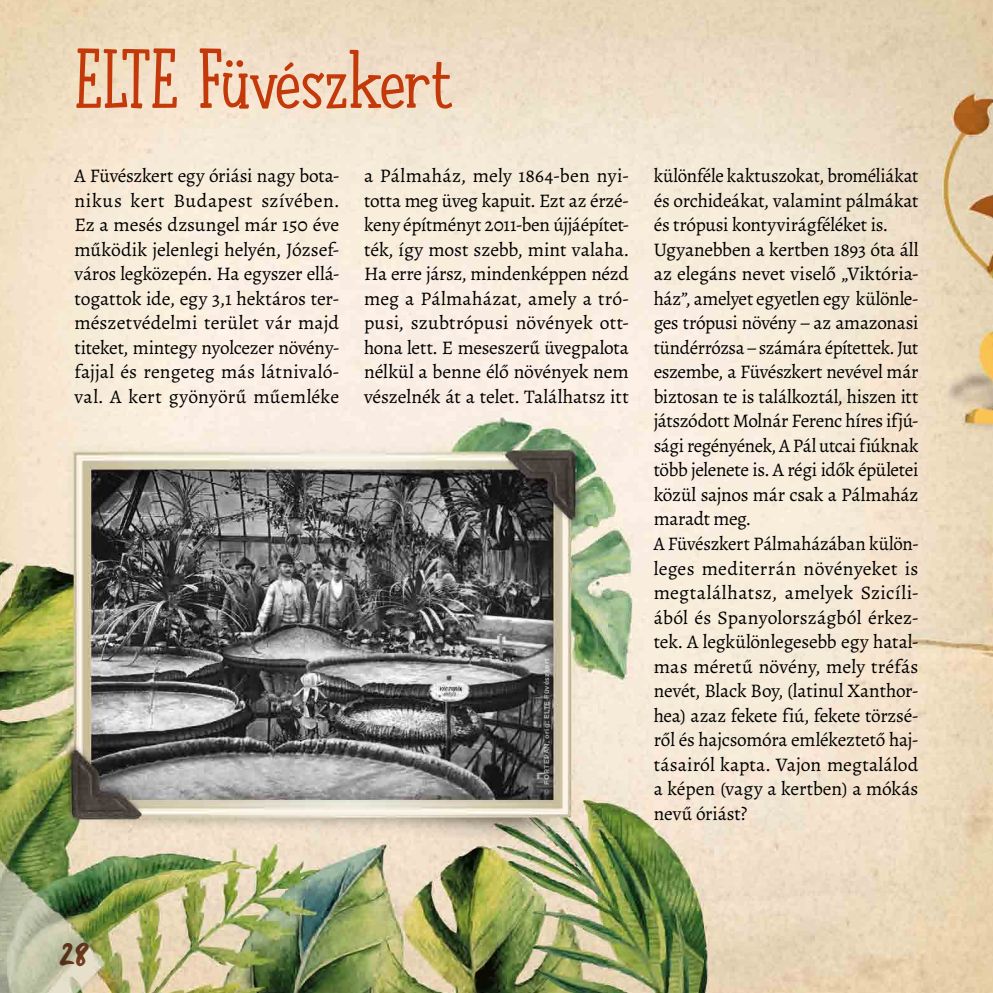
<style>
.page{position:relative;width:993px;height:993px;background:#fff}
.page>*{position:absolute;margin:0;border:0;box-sizing:border-box;transform-origin:0 0}
.t1{font:600 87.5px "Nuuk Better";letter-spacing:-.025em;color:#c4390a}
.t2{font:35px "Blue Fires Better";color:#7e4629}
.t3{font:19.25px/24.5px "Alegreya";letter-spacing:-.01em;color:#000;text-align:justify}
.t4{font:700 7px "Gotham";letter-spacing:.025em;color:#fff}
</style>
<div class="page">
<img style="left:0;top:0;width:992px;height:992px">
<h1 class="t1" style="left:74px;top:30px;width:381px">ELTE Füvészkert</h1>
<p class="t3" style="left:74px;top:164px;width:266px">A Füvészkert egy óriási nagy bota&shy;nikus kert Budapest szívében.<br>Ez a mesés dzsungel már 150 éve működik jelenlegi helyén, József&shy;város legközepén. Ha egyszer ellá&shy;togattok ide, egy 3,1 hektáros ter&shy;mészetvédelmi terület vár majd titeket, mintegy nyolcezer növény&shy;fajjal és rengeteg más látnivaló&shy;val. A kert gyönyörű műemléke</p>
<p class="t3" style="left:364px;top:163px;width:266px">a Pálmaház, mely 1864-ben nyi&shy;totta meg üveg kapuit. Ezt az érzé&shy;keny építményt 2011-ben újjáépítet&shy;ték, így most szebb, mint valaha.<br>Ha erre jársz, mindenképpen nézd meg a Pálmaházat, amely a tró&shy;pusi, szubtrópusi növények ott&shy;hona lett. E meseszerű üvegpalota nélkül a benne élő növények nem vészelnék át a telet. Találhatsz itt</p>
<p class="t3" style="left:653px;top:164px;width:266px">különféle kaktuszokat, broméliákat és orchideákat, valamint pálmákat és trópusi kontyvirágféléket is.</p>
<p class="t3" style="left:653px;top:237px;width:266px;text-align:left">Ugyanebben a kertben 1893 óta áll az elegáns nevet viselő „Viktória&shy;ház”, amelyet egyetlen egy különle&shy;ges trópusi növény – az amazonasi tündérrózsa – számára építettek. Jut eszembe, a Füvészkert nevével már biztosan te is találkoztál, hiszen itt játszódott Molnár Ferenc híres ifjú&shy;sági regényének, A Pál utcai fiúknak több jelenete is. A régi idők épületei közül sajnos már csak a Pálmaház maradt meg.<br>A Füvészkert Pálmaházában külön&shy;leges mediterrán növényeket is megtalálhatsz, amelyek Szicíli&shy;ából és Spanyolországból érkez&shy;tek. A legkülönlegesebb egy hatal&shy;mas méretű növény, mely tréfás nevét, Black Boy, (latinul Xanthor&shy;hea) azaz fekete fiú, fekete törzsé&shy;ről és hajcsomóra emlékeztető haj&shy;tásairól kapta. Vajon megtalálod a képen (vagy a kertben) a mókás nevű óriást?</p>
<p class="t4" style="left:542px;top:794px;width:138px;rotate:-90deg">© FORTEPAN, orig: ELTE Füvészkert</p>
<h2 class="t2" style="left:58px;top:931px;width:32px">28</h2>
</div>
